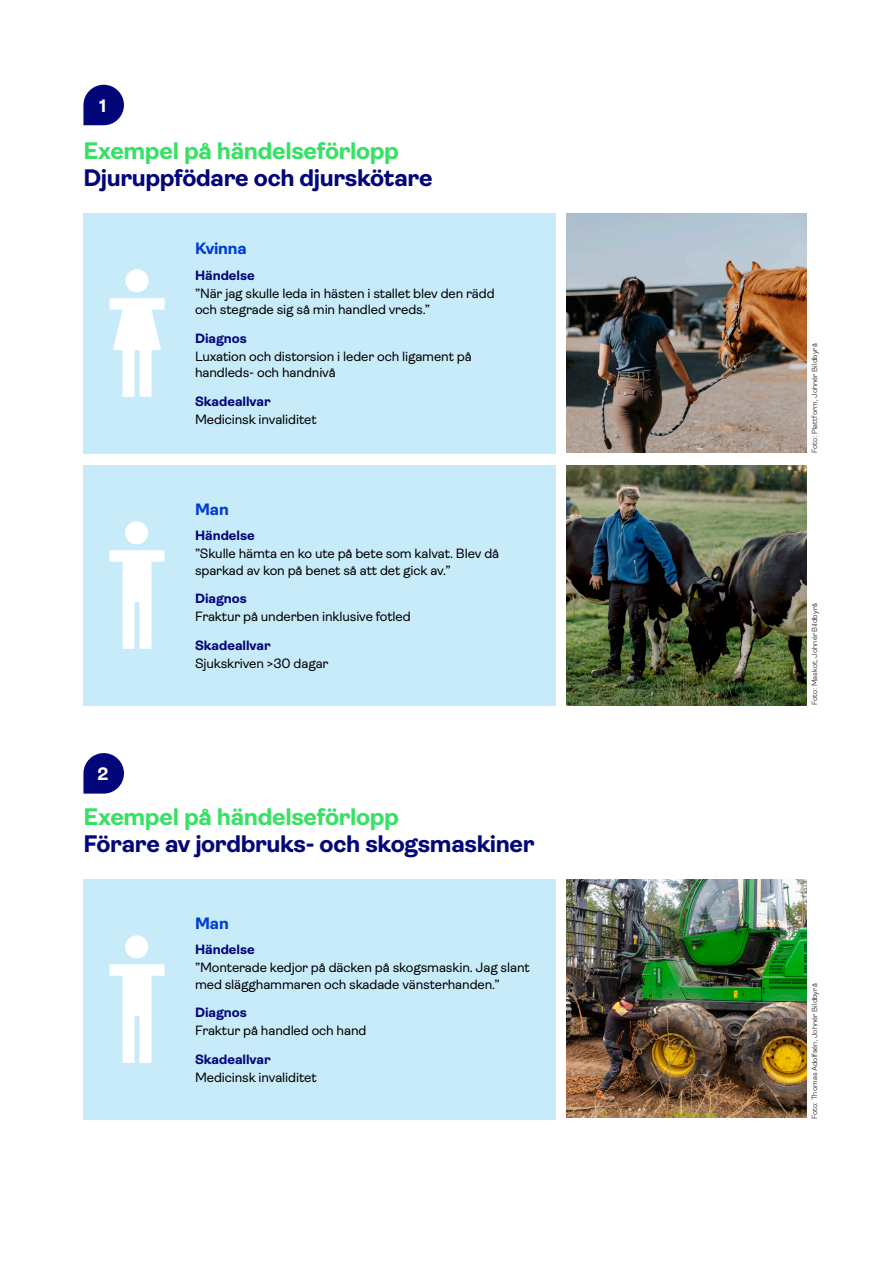
<style>
.page{position:relative;width:893px;height:1263px;background:#fff}
.page>*{position:absolute;margin:0;border:0;box-sizing:border-box;transform-origin:0 0}
.Rubrik_inlaga_16_16{font:700 24px/27px "Ambit";letter-spacing:-.015em;color:#020678}
.t1{font:700 18px "Ambit";color:#fff}
.Mellanrubrik_på_plat{font:700 16.5px "Ambit";letter-spacing:-.01em;color:#003cd2}
.Brödtext_händelser{font:13.5px/16.5px "Ambit";letter-spacing:-.01em;color:#000}
.Rubrik_händelser{font:700 13.5px "Ambit";color:#020678}
.Fotograf{font:300 7.5px "Ambit";letter-spacing:.01em;color:#000}
.s1{color:#37e164}
</style>
<div class="page">
<div style="left:83px;top:465px;width:473px;height:240px;background:#c8ebfa"></div>
<img style="left:566px;top:465px;width:240px;height:240px">
<svg style="left:110px;top:550px;width:54px;height:99px"></svg>
<div style="left:125px;top:521px;width:23px;height:23px;background:#fff;border-radius:50%"></div>
<div style="left:83px;top:213px;width:473px;height:240px;background:#c8ebfa"></div>
<img style="left:566px;top:213px;width:240px;height:240px">
<svg style="left:110px;top:298px;width:54px;height:99px"></svg>
<div style="left:125px;top:269px;width:24px;height:23px;background:#fff;border-radius:50%"></div>
<div style="left:83px;top:879px;width:473px;height:240px;background:#c8ebfa"></div>
<img style="left:566px;top:879px;width:240px;height:238px">
<svg style="left:110px;top:964px;width:54px;height:99px"></svg>
<div style="left:125px;top:935px;width:23px;height:23px;background:#fff;border-radius:50%"></div>
<svg style="left:83px;top:85px;width:41px;height:40px;background:#2c2f8e"></svg>
<svg style="left:83px;top:753px;width:41px;height:41px;background:#303390"></svg>
<p class="t1" style="left:100px;top:96px;width:8px">1</p>
<h4 class="Rubrik_inlaga_16_16" style="left:83px;top:137px;width:351px"><span class="s1">Exempel på händelseförlopp<br></span>Djuruppfödare och djurskötare</h4>
<h3 class="Mellanrubrik_på_plat" style="left:195px;top:240px;width:53px">Kvinna</h3>
<h6 class="Rubrik_händelser" style="left:195px;top:268px;width:61px">Händelse</h6>
<p class="Brödtext_händelser" style="left:195px;top:285px;width:301px">”När jag skulle leda in hästen i stallet blev den rädd och stegrade sig så min handled vreds.”</p>
<h6 class="Rubrik_händelser" style="left:195px;top:331px;width:53px">Diagnos</h6>
<p class="Brödtext_händelser" style="left:195px;top:348px;width:278px">Luxation och distorsion i leder och ligament på handleds- och handnivå</p>
<h6 class="Rubrik_händelser" style="left:195px;top:394px;width:77px">Skadeallvar</h6>
<p class="Brödtext_händelser" style="left:195px;top:411px;width:123px">Medicinsk invaliditet</p>
<p class="t1" style="left:97px;top:764px;width:12px">2</p>
<h3 class="Mellanrubrik_på_plat" style="left:195px;top:500px;width:35px">Man</h3>
<h6 class="Rubrik_händelser" style="left:195px;top:528px;width:61px">Händelse</h6>
<p class="Brödtext_händelser" style="left:195px;top:545px;width:306px">”Skulle hämta en ko ute på bete som kalvat. Blev då sparkad av kon på benet så att det gick av.”</p>
<h6 class="Rubrik_händelser" style="left:195px;top:591px;width:53px">Diagnos</h6>
<p class="Brödtext_händelser" style="left:195px;top:608px;width:217px">Fraktur på underben inklusive fotled</p>
<h6 class="Rubrik_händelser" style="left:195px;top:637px;width:77px">Skadeallvar</h6>
<p class="Brödtext_händelser" style="left:195px;top:655px;width:135px">Sjukskriven &gt;30 dagar</p>
<h4 class="Rubrik_inlaga_16_16" style="left:83px;top:803px;width:452px"><span class="s1">Exempel på händelseförlopp<br></span>Förare av jordbruks- och skogsmaskiner</h4>
<h3 class="Mellanrubrik_på_plat" style="left:195px;top:914px;width:35px">Man</h3>
<h6 class="Rubrik_händelser" style="left:195px;top:942px;width:61px">Händelse</h6>
<p class="Brödtext_händelser" style="left:195px;top:959px;width:336px">”Monterade kedjor på däcken på skogsmaskin. Jag slant med slägghammaren och skadade vänsterhanden.”</p>
<h6 class="Rubrik_händelser" style="left:195px;top:1005px;width:53px">Diagnos</h6>
<p class="Brödtext_händelser" style="left:195px;top:1022px;width:173px">Fraktur på handled och hand</p>
<h6 class="Rubrik_händelser" style="left:195px;top:1051px;width:77px">Skadeallvar</h6>
<p class="Brödtext_händelser" style="left:195px;top:1069px;width:123px">Medicinsk invaliditet</p>
<p class="Fotograf" style="left:810px;top:453px;width:111px;rotate:-90deg">Foto: Plattform, Johnér Bildbyrå</p>
<p class="Fotograf" style="left:810px;top:705px;width:103px;rotate:-90deg">Foto: Maskot, Johnér Bildbyrå</p>
<p class="Fotograf" style="left:810px;top:1119px;width:137px;rotate:-90deg">Foto: Thomas Adolfsén, Johnér Bildbyrå</p>
</div>
